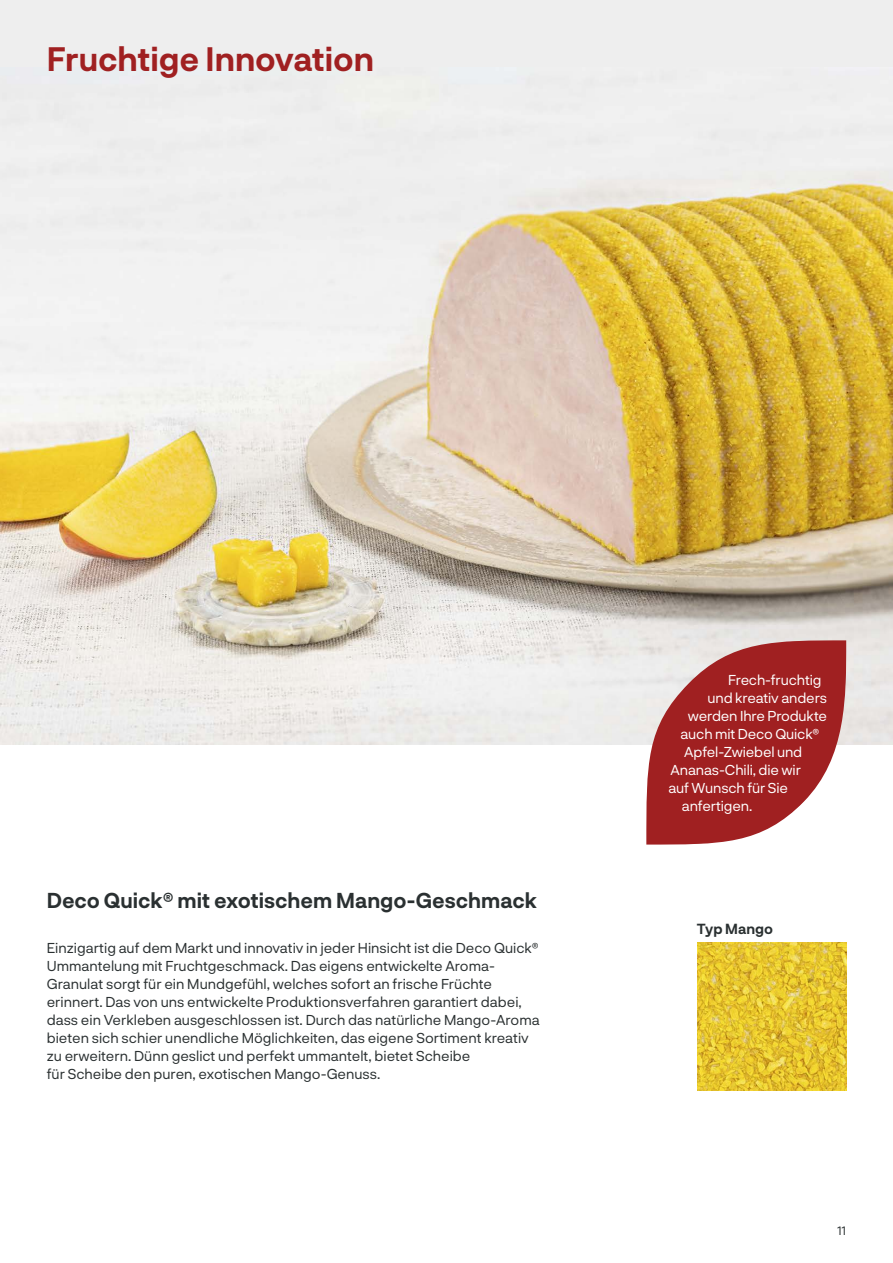
<style>
.page{position:relative;width:893px;height:1263px;background:#fff}
.page>*{position:absolute;margin:0;border:0;box-sizing:border-box;transform-origin:0 0}
.t1{font:700 33px "Neurial Grotesk";color:#a02021}
.t2{font:700 21px "Neurial Grotesk";color:#2a3031}
.t3{font:14.25px/18px "Neurial Grotesk";color:#2a3031}
.t4{font:14.25px "Neurial Grotesk";letter-spacing:-.01em;color:#fff}
.t5{font:700 14.25px "Neurial Grotesk";color:#2a3031}
.t6{font:12px "Neurial Grotesk";color:#2a3031}
</style>
<div class="page">
<div style="left:0;top:0;width:893px;height:744px;background:#eee"></div>
<img style="left:0;top:179px;width:893px;height:565px">
<img style="left:697px;top:942px;width:149px;height:149px">
<svg style="left:633px;top:627px;width:223px;height:218px;fill:#a02021"></svg>
<h1 class="t1" style="left:47px;top:35px;width:329px">Fruchtige Innovation</h1>
<h2 class="t2" style="left:47px;top:885px;width:492px">Deco Quick® mit exotischem Mango-Geschmack</h2>
<p class="t3" style="left:47px;top:938px;width:494px">Einzigartig auf dem Markt und innovativ in jeder Hinsicht ist die Deco Quick® Ummantelung mit Fruchtgeschmack. Das eigens entwickelte Aroma-Granulat sorgt für ein Mundgefühl, welches sofort an frische Früchte erinnert. Das von uns entwickelte Produktionsverfahren garantiert dabei, dass ein Verkleben ausgeschlossen ist. Durch das natürliche Mango-Aroma bieten sich schier unendliche Möglichkeiten, das eigene Sortiment kreativ zu erweitern. Dünn geslict und perfekt ummantelt, bietet Scheibe<br>für Scheibe den puren, exotischen Mango-Genuss.</p>
<p class="t4" style="left:728px;top:669px;width:95px">Frech-fruchtig</p>
<p class="t4" style="left:708px;top:687px;width:121px">und kreativ anders</p>
<p class="t4" style="left:688px;top:705px;width:141px">werden Ihre Produkte</p>
<p class="t4" style="left:681px;top:723px;width:140px">auch mit Deco Quick®</p>
<p class="t4" style="left:684px;top:741px;width:120px">Apfel-Zwiebel und</p>
<p class="t4" style="left:670px;top:759px;width:132px">Ananas-Chili, die wir</p>
<p class="t4" style="left:669px;top:777px;width:121px">auf Wunsch für Sie</p>
<p class="t4" style="left:682px;top:795px;width:72px">anfertigen.</p>
<p class="t5" style="left:697px;top:918px;width:78px">Typ Mango</p>
<p class="t6" style="left:838px;top:1223px;width:10px">11</p>
</div>
